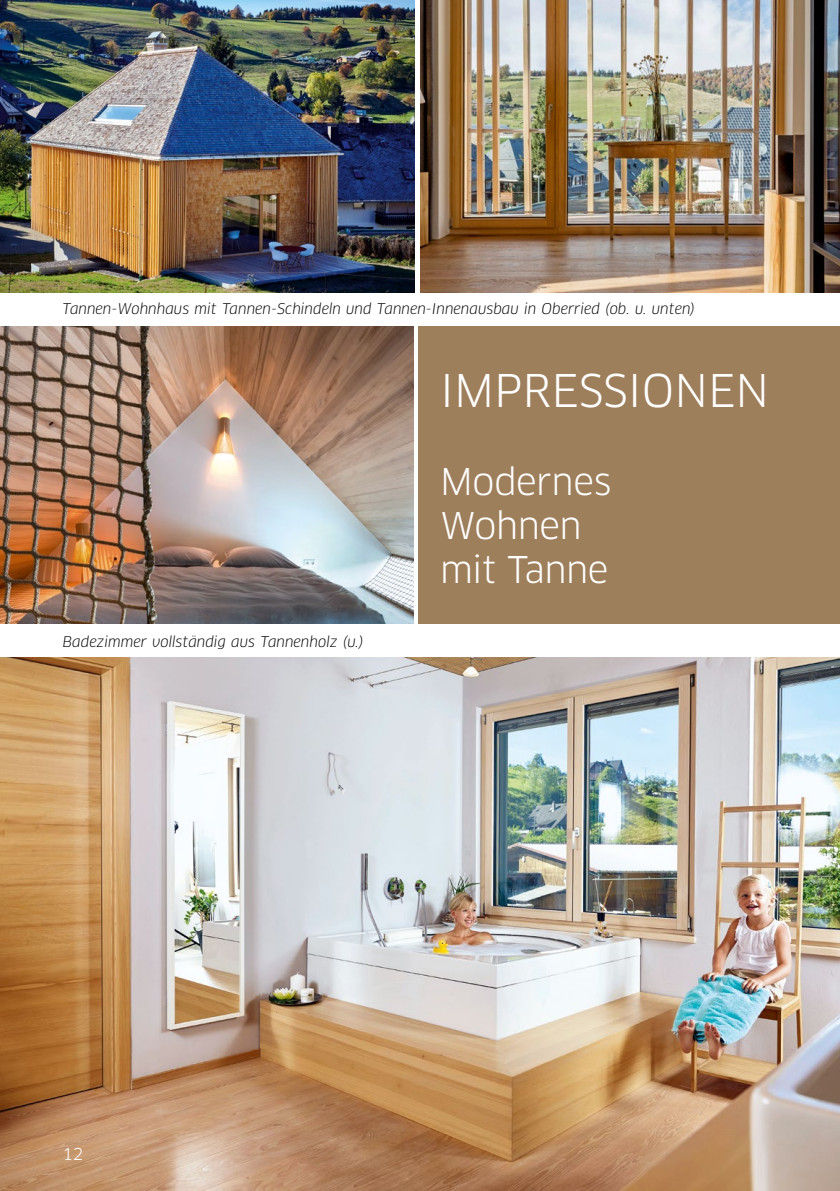
<style>
.page{position:relative;width:840px;height:1191px;background:#fff}
.page>*{position:absolute;margin:0;border:0;box-sizing:border-box;transform-origin:0 0}
.t1{font:44px "Clan Pro";color:#fff}
.t2{font:36px/44px "Clan Pro";letter-spacing:-.015em;color:#fff}
.t3{font:16px "Clan Pro";color:#fff}
.t4{font:italic 14.4px "Clan Pro";color:#000}
</style>
<div class="page">
<div style="left:418px;top:326px;width:421px;height:298px;background:#9e7f5c"></div>
<img style="left:0;top:0;width:414px;height:292px">
<img style="left:0;top:326px;width:413px;height:298px">
<img style="left:420px;top:0;width:419px;height:292px">
<img style="left:0;top:658px;width:839px;height:533px">
<p class="t4" style="left:62px;top:300px;width:633px">Tannen-Wohnhaus mit Tannen-Schindeln und Tannen-Innenausbau in Oberried (ob. u. unten)</p>
<h1 class="t1" style="left:440px;top:364px;width:330px">IMPRESSIONEN</h1>
<p class="t4" style="left:62px;top:633px;width:302px">Badezimmer vollständig aus Tannenholz (u.)</p>
<h2 class="t2" style="left:440px;top:460px;width:173px">Modernes<br>Wohnen mit Tanne</h2>
<p class="t3" style="left:62px;top:1145px;width:22px">12</p>
</div>
